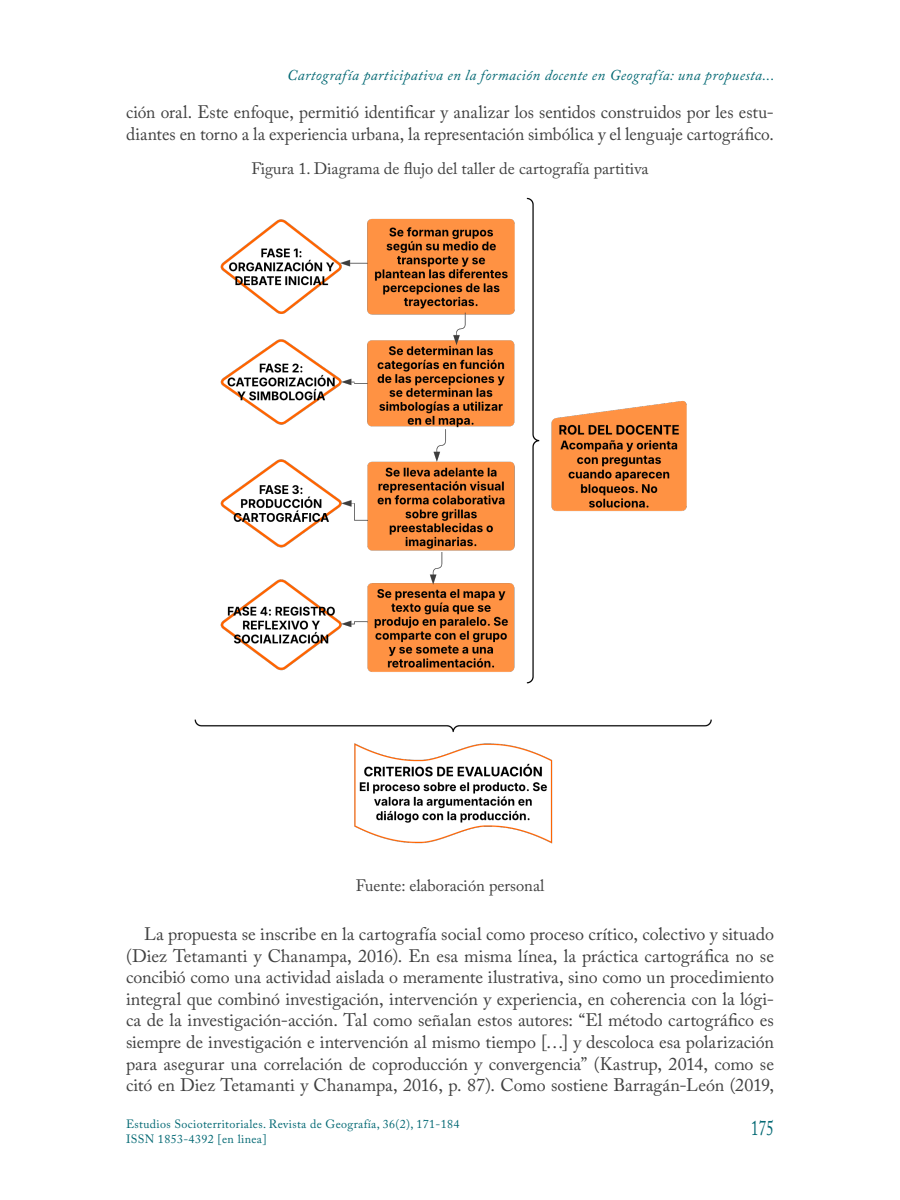
<style>
.page{position:relative;width:900px;height:1200px;background:#fff}
.page>*{position:absolute;margin:0;border:0;box-sizing:border-box;transform-origin:0 0}
.t1{font:21px "Adobe Caslon Pro";color:#026873;scale:.7 1}
.TEXTO{font:18px/21.6px "Adobe Caslon Pro";color:#404040}
.IMAGENES{font:16.5px "Adobe Caslon Pro";color:#404040}
.FUENTES{font:16.5px "Adobe Caslon Pro";color:#404040}
.t2{font:italic 15px "Adobe Caslon Pro";letter-spacing:.03em;color:#026873}
.t3{font:12px/15px "Adobe Caslon Pro";letter-spacing:.03em;color:#026873}
</style>
<div class="page">
<img style="left:194px;top:197px;width:518px;height:647px">
<p class="t2" style="left:287px;top:66px;width:489px">Cartografía participativa en la formación docente en Geografía: una propuesta...</p>
<p class="TEXTO" style="left:126px;top:101px;width:650px">ción oral. Este enfoque, permitió identificar y analizar los sentidos construidos por les estu&shy;diantes en torno a la experiencia urbana, la representación simbólica y el lenguaje cartográfico.</p>
<p class="IMAGENES" style="left:251px;top:159px;width:399px">Figura 1. Diagrama de flujo del taller de cartografía partitiva</p>
<p class="FUENTES" style="left:356px;top:876px;width:190px">Fuente: elaboración personal</p>
<p class="TEXTO" style="left:126px;top:923px;width:650px;text-align:justify;text-indent:18px">La propuesta se inscribe en la cartografía social como proceso crítico, colectivo y situado (Diez Tetamanti y Chanampa, 2016). En esa misma línea, la práctica cartográfica no se concibió como una actividad aislada o meramente ilustrativa, sino como un procedimiento integral que combinó investigación, intervención y experiencia, en coherencia con la lógi&shy;ca de la investigación-acción. Tal como señalan estos autores: “El método cartográfico es siempre de investigación e intervención al mismo tiempo […] y descoloca esa polarización para asegurar una correlación de coproducción y convergencia” (Kastrup, 2014, como se citó en Diez Tetamanti y Chanampa, 2016, p. 87). Como sostiene Barragán-León (2019,</p>
<p class="t3" style="left:126px;top:1116px;width:335px">Estudios Socioterritoriales. Revista de Geografía, 36(2), 171-184<br>ISSN 1853-4392 [en linea]</p>
<p class="t1" style="left:751px;top:1116px;width:34px">175</p>
</div>
